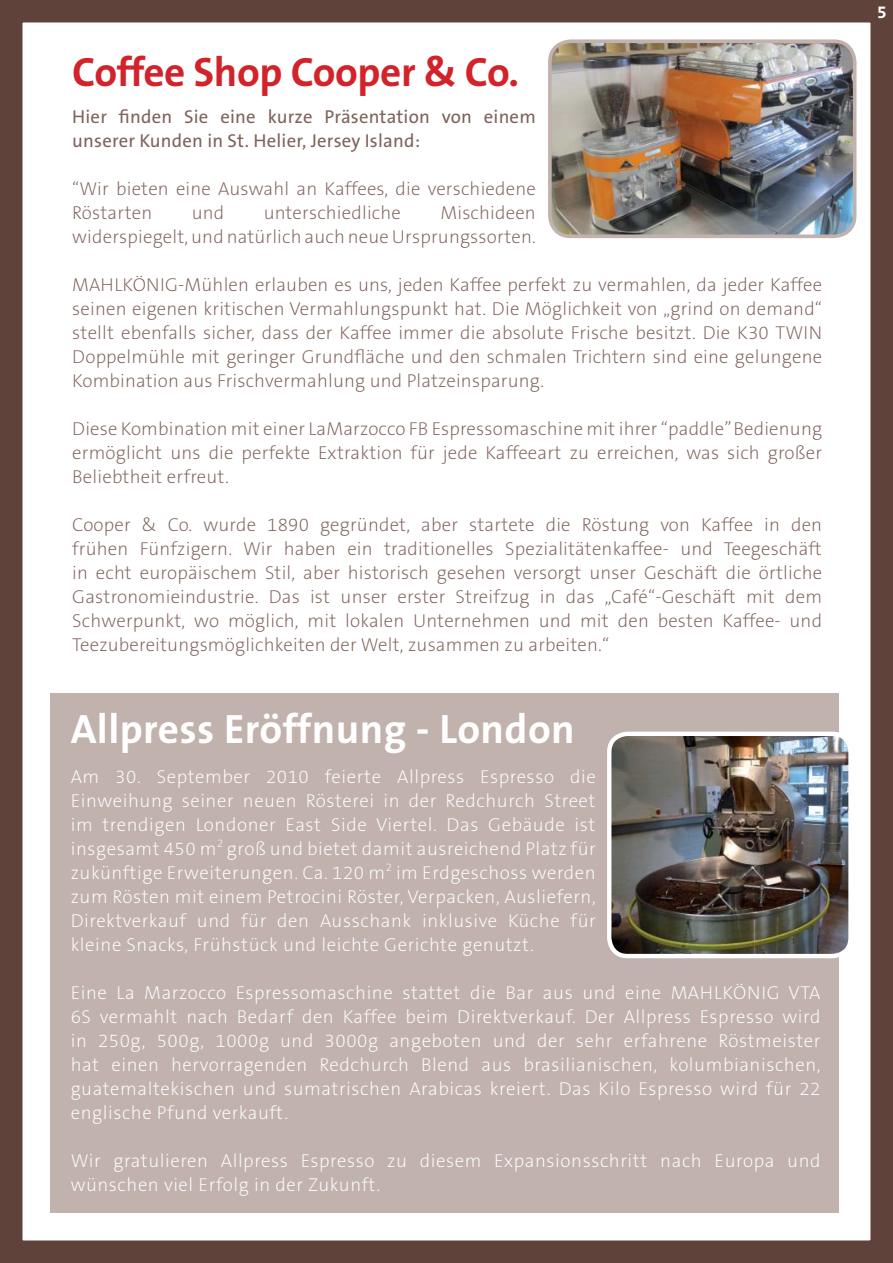
<style>
.page{position:relative;width:893px;height:1263px;background:#fff}
.page>*{position:absolute;margin:0;border:0;box-sizing:border-box;transform-origin:0 0}
.t1{font:700 41.25px "The Sans B7";letter-spacing:.01em;color:#fff}
.t2{font:700 41.25px "The Sans B7";letter-spacing:-.01em;color:#d2232a}
.t3{font:200 18.75px/24px "The Sans B2";letter-spacing:.01em;color:#7f625c;text-align:justify}
.t4{font:200 18.75px/24px "The Sans B2";letter-spacing:.03em;color:#fff;text-align:justify}
.t5{font:18.75px/24px "The Sans B5 Plain";letter-spacing:.01em;color:#7f625c}
.t6{font:700 17.55px "The Sans B7";color:#fff}
</style>
<div class="page">
<div style="left:0;top:0;width:893px;height:1263px;border:22px solid #5f423a"></div>
<img style="left:550px;top:41px;width:303px;height:195px;border-radius:21px">
<div style="left:548px;top:39px;width:308px;height:199px;border:4px solid #c1b2ad;border-radius:21px"></div>
<div style="left:51px;top:693px;width:788px;height:519px;background:#c1b2ad"></div>
<img style="left:609px;top:734px;width:241px;height:222px;border-radius:18px">
<div style="left:607px;top:732px;width:246px;height:226px;border:4px solid #fff;border-radius:18px"></div>
<h1 class="t2" style="left:72px;top:51px;width:448px">Coffee Shop Cooper &amp; Co.</h1>
<p class="t5" style="left:72px;top:106px;width:465px">Hier finden Sie eine kurze Präsentation von einem unserer Kunden in St. Helier, Jersey Island:</p>
<p class="t3" style="left:72px;top:178px;width:465px">“Wir bieten eine Auswahl an Kaffees, die verschiedene<br>Röstarten</p>
<p class="t3" style="left:72px;top:202px;width:465px;text-align:right">Mischideen<br>widerspiegelt, und natürlich auch neue Ursprungssorten.</p>
<p class="t3" style="left:72px;top:274px;width:751px">MAHLKÖNIG-Mühlen erlauben es uns, jeden Kaffee perfekt zu vermahlen, da jeder Kaffee seinen eigenen kritischen Vermahlungspunkt hat. Die Möglichkeit von „grind on demand“ stellt ebenfalls sicher, dass der Kaffee immer die absolute Frische besitzt. Die K30 TWIN Doppelmühle mit geringer Grundfläche und den schmalen Trichtern sind eine gelungene Kombination aus Frischvermahlung und Platzeinsparung.</p>
<p class="t3" style="left:72px;top:418px;width:751px">Diese Kombination mit einer LaMarzocco FB Espressomaschine mit ihrer “paddle” Bedienung ermöglicht uns die perfekte Extraktion für jede Kaffeeart zu erreichen, was sich großer Beliebtheit erfreut.</p>
<p class="t3" style="left:72px;top:514px;width:751px">Cooper &amp; Co. wurde 1890 gegründet, aber startete die Röstung von Kaffee in den frühen Fünfzigern. Wir haben ein traditionelles Spezialitätenkaffee- und Teegeschäft in echt europäischem Stil, aber historisch gesehen versorgt unser Geschäft die örtliche Gastronomieindustrie. Das ist unser erster Streifzug in das „Café“-Geschäft mit dem Schwerpunkt, wo möglich, mit lokalen Unternehmen und mit den besten Kaffee- und Teezubereitungsmöglichkeiten der Welt, zusammen zu arbeiten.“</p>
<p class="t3" style="left:192px;top:202px;width:34px">und</p>
<p class="t3" style="left:264px;top:202px;width:139px">unterschiedliche</p>
<h1 class="t1" style="left:71px;top:709px;width:506px">Allpress Eröffnung - London</h1>
<p class="t4" style="left:71px;top:765px;width:527px">Am 30. September 2010 feierte Allpress Espresso die Einweihung seiner neuen Rösterei in der Redchurch Street im trendigen Londoner East Side Viertel. Das Gebäude ist insgesamt 450 m<sup>2</sup> groß und bietet damit ausreichend Platz für zukünftige Erweiterungen. Ca. 120 m<sup>2</sup> im Erdgeschoss werden zum Rösten mit einem Petrocini Röster, Verpacken, Ausliefern, Direktverkauf und für den Ausschank inklusive Küche für kleine Snacks, Frühstück und leichte Gerichte genutzt.</p>
<p class="t4" style="left:71px;top:981px;width:751px">Eine La Marzocco Espressomaschine stattet die Bar aus und eine MAHLKÖNIG VTA 6S vermahlt nach Bedarf den Kaffee beim Direktverkauf. Der Allpress Espresso wird in 250g, 500g, 1000g und 3000g angeboten und der sehr erfahrene Röstmeister hat einen hervorragenden Redchurch Blend aus brasilianischen, kolumbianischen, guatemaltekischen und sumatrischen Arabicas kreiert. Das Kilo Espresso wird für 22 englische Pfund verkauft.</p>
<p class="t4" style="left:71px;top:1149px;width:751px">Wir gratulieren Allpress Espresso zu diesem Expansionsschritt nach Europa und wünschen viel Erfolg in der Zukunft.</p>
<p class="t6" style="left:877px;top:4px;width:11px">5</p>
</div>
